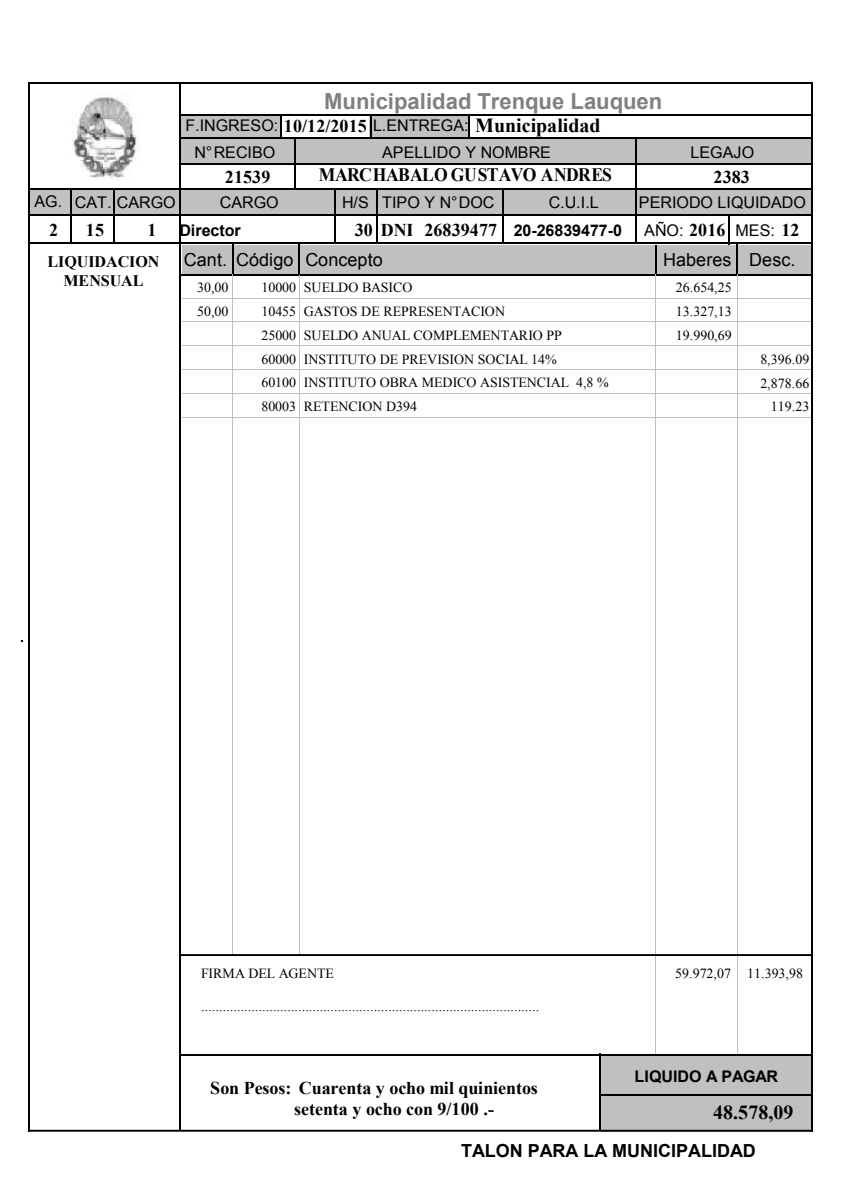
<style>
.page{position:relative;width:842px;height:1190px;background:#fff}
.page>*{position:absolute;margin:0;border:0;box-sizing:border-box;transform-origin:0 0}
.t1{font:700 22px "Arial";color:#808080}
.t2{font:700 20px "Times New Roman";color:#000}
.t3{font:700 19px "Times New Roman";letter-spacing:-.025em;color:#000;scale:.93 1}
.t4{font:700 18px/20.8px "Times New Roman";color:#000}
.t5{font:18px "Arial";letter-spacing:.005em;color:#000}
.t6{font:700 18px "Arial";color:#000}
.t7{font:16px/28px "Arial";color:#000}
.t8{font:700 16px "Arial";letter-spacing:-.005em;color:#000}
.t9{font:700 16px/19px "Times New Roman";letter-spacing:-.005em;color:#000;text-align:center}
.t10{font:14px "Times New Roman";color:#000}
.s1{font-family:"Times New Roman";font-weight:700;font-size:18px}
</style>
<div class="page">
<div style="left:370px;top:116px;width:98px;height:21px;background:#c0c0c0"></div>
<div style="left:181px;top:115px;width:100px;height:22px;background:#c0c0c0"></div>
<div style="left:601px;top:1054px;width:211px;height:78px;background:#c0c0c0"></div>
<div style="left:179px;top:140px;width:633px;height:23px;background:#c0c0c0"></div>
<div style="left:28px;top:188px;width:783px;height:26px;background:#c0c0c0"></div>
<hr style="left:28px;top:82px;width:785px;height:2px;background:#000">
<hr style="left:811px;top:82px;width:2px;height:1050px;background:#000">
<hr style="left:28px;top:1130px;width:785px;height:2px;background:#000">
<hr style="left:28px;top:82px;width:2px;height:1050px;background:#000">
<hr style="left:28px;top:188px;width:783px;height:2px;background:#000">
<hr style="left:179px;top:137px;width:633px;height:2px;background:#000">
<hr style="left:294px;top:137px;width:2px;height:51px;background:#000">
<hr style="left:28px;top:214px;width:783px;height:2px;background:#000">
<hr style="left:28px;top:243px;width:785px;height:1px;background:#000">
<hr style="left:376px;top:188px;width:2px;height:55px;background:#000">
<hr style="left:70px;top:188px;width:2px;height:55px;background:#000">
<hr style="left:113px;top:189px;width:2px;height:54px;background:#000">
<hr style="left:179px;top:954px;width:633px;height:2px;background:#000">
<hr style="left:179px;top:1054px;width:633px;height:2px;background:#000">
<hr style="left:601px;top:1094px;width:211px;height:2px;background:#000">
<hr style="left:334px;top:188px;width:2px;height:55px;background:#000">
<hr style="left:179px;top:82px;width:2px;height:1048px;background:#000">
<hr style="left:728px;top:216px;width:2px;height:28px;background:#000">
<hr style="left:502px;top:188px;width:2px;height:55px;background:#000">
<hr style="left:655px;top:957px;width:1px;height:97px;background:#c0c0c0">
<hr style="left:737px;top:957px;width:1px;height:97px;background:#c0c0c0">
<hr style="left:599px;top:1054px;width:2px;height:76px;background:#000">
<hr style="left:635px;top:139px;width:2px;height:104px;background:#000">
<hr style="left:180px;top:114px;width:632px;height:2px;background:#000">
<hr style="left:180px;top:163px;width:632px;height:2px;background:#000">
<hr style="left:370px;top:116px;width:2px;height:21px;background:#000">
<hr style="left:280px;top:115px;width:2px;height:22px;background:#000">
<hr style="left:468px;top:116px;width:2px;height:21px;background:#000">
<div style="left:182px;top:245px;width:629px;height:29px;background:#c0c0c0"></div>
<hr style="left:655px;top:245px;width:2px;height:30px;background:#000">
<hr style="left:736px;top:244px;width:2px;height:30px;background:#000">
<hr style="left:179px;top:274px;width:633px;height:2px;background:#000">
<hr style="left:232px;top:274px;width:1px;height:680px;background:#c0c0c0">
<hr style="left:299px;top:274px;width:1px;height:680px;background:#c0c0c0">
<hr style="left:298px;top:244px;width:2px;height:31px;background:#000">
<hr style="left:232px;top:244px;width:2px;height:30px;background:#000">
<hr style="left:655px;top:274px;width:1px;height:680px;background:#c0c0c0">
<hr style="left:737px;top:274px;width:1px;height:680px;background:#c0c0c0">
<hr style="left:182px;top:417px;width:629px;height:1px;background:#c0c0c0">
<hr style="left:182px;top:393px;width:629px;height:1px;background:#c0c0c0">
<hr style="left:182px;top:369px;width:629px;height:1px;background:#c0c0c0">
<hr style="left:182px;top:345px;width:629px;height:1px;background:#c0c0c0">
<hr style="left:182px;top:321px;width:629px;height:1px;background:#c0c0c0">
<hr style="left:182px;top:298px;width:629px;height:1px;background:#c0c0c0">
<img style="left:72px;top:95px;width:68px;height:85px">
<h1 class="t1" style="left:324px;top:86px;width:340px">Municipalidad Trenque Lauquen</h1>
<p class="t7" style="left:185px;top:112px;width:285px">F.INGRESO: <span class="s1">10/12/2015</span> L.ENTREGA:</p>
<h2 class="t2" style="left:475px;top:112px;width:127px">Municipalidad</h2>
<p class="t7" style="left:194px;top:138px;width:82px">N°RECIBO</p>
<p class="t7" style="left:382px;top:138px;width:170px">APELLIDO Y NOMBRE</p>
<p class="t7" style="left:691px;top:138px;width:65px">LEGAJO</p>
<h3 class="t3" style="left:319px;top:161px;width:317px">MARCHABALO GUSTAVO ANDRES</h3>
<p class="t4" style="left:225px;top:166px;width:47px">21539</p>
<p class="t4" style="left:714px;top:166px;width:38px">2383</p>
<p class="t7" style="left:34px;top:188px;width:143px">AG. CAT. CARGO</p>
<p class="t7" style="left:342px;top:188px;width:28px">H/S</p>
<p class="t7" style="left:549px;top:188px;width:52px">C.U.I.L</p>
<p class="t4" style="left:49px;top:219px;width:11px">2</p>
<p class="t4" style="left:86px;top:219px;width:20px">15</p>
<p class="t4" style="left:147px;top:219px;width:11px">1</p>
<p class="t4" style="left:355px;top:219px;width:144px">30 DNI 26839477</p>
<p class="t7" style="left:382px;top:188px;width:114px">TIPO Y N°DOC</p>
<p class="t7" style="left:220px;top:188px;width:60px">CARGO</p>
<p class="t8" style="left:179px;top:220px;width:63px">Director</p>
<p class="t8" style="left:514px;top:220px;width:110px">20-26839477-0</p>
<p class="t7" style="left:644px;top:188px;width:163px;text-indent:-5px">PERIODO LIQUIDADO<br>AÑO:</p>
<p class="t4" style="left:689px;top:219px;width:38px">2016</p>
<p class="t7" style="left:736px;top:216px;width:65px">MES: <span class="s1">12</span></p>
<p class="t9" style="left:47px;top:252px;width:114px">LIQUIDACION<br>MENSUAL</p>
<p class="t5" style="left:184px;top:247px;width:200px">Cant. Código Concepto</p>
<p class="t5" style="left:663px;top:248px;width:134px">Haberes Desc.</p>
<p class="t10" style="left:197px;top:278px;width:33px">30,00</p>
<p class="t10" style="left:261px;top:278px;width:153px">10000 SUELDO BASICO</p>
<p class="t10" style="left:676px;top:278px;width:57px">26.654,25</p>
<p class="t10" style="left:197px;top:302px;width:33px">50,00</p>
<p class="t10" style="left:261px;top:302px;width:245px">10455 GASTOS DE REPRESENTACION</p>
<p class="t10" style="left:676px;top:302px;width:57px">13.327,13</p>
<p class="t10" style="left:261px;top:326px;width:302px">25000 SUELDO ANUAL COMPLEMENTARIO PP</p>
<p class="t10" style="left:676px;top:326px;width:57px">19.990,69</p>
<p class="t10" style="left:261px;top:350px;width:297px">60000 INSTITUTO DE PREVISION SOCIAL 14%</p>
<p class="t10" style="left:760px;top:350px;width:50px">8,396.09</p>
<p class="t10" style="left:261px;top:373px;width:349px">60100 INSTITUTO OBRA MEDICO ASISTENCIAL 4,8 %</p>
<p class="t10" style="left:760px;top:374px;width:50px">2,878.66</p>
<p class="t10" style="left:261px;top:397px;width:157px">80003 RETENCION D394</p>
<p class="t10" style="left:771px;top:397px;width:40px">119.23</p>
<p class="t10" style="left:201px;top:964px;width:134px">FIRMA DEL AGENTE</p>
<p class="t10" style="left:201px;top:997px;width:339px">..............................................................................................</p>
<p class="t4" style="left:294px;top:1077px;width:245px;text-indent:-84px">Son Pesos: Cuarenta y ocho mil quinientos setenta y ocho con 9/100 .-</p>
<p class="t10" style="left:675px;top:964px;width:129px">59.972,07 11.393,98</p>
<p class="t8" style="left:635px;top:1066px;width:145px">LIQUIDO A PAGAR</p>
<h2 class="t2" style="left:713px;top:1099px;width:82px">48.578,09</h2>
<p class="t6" style="left:461px;top:1139px;width:296px">TALON PARA LA MUNICIPALIDAD</p>
</div>
